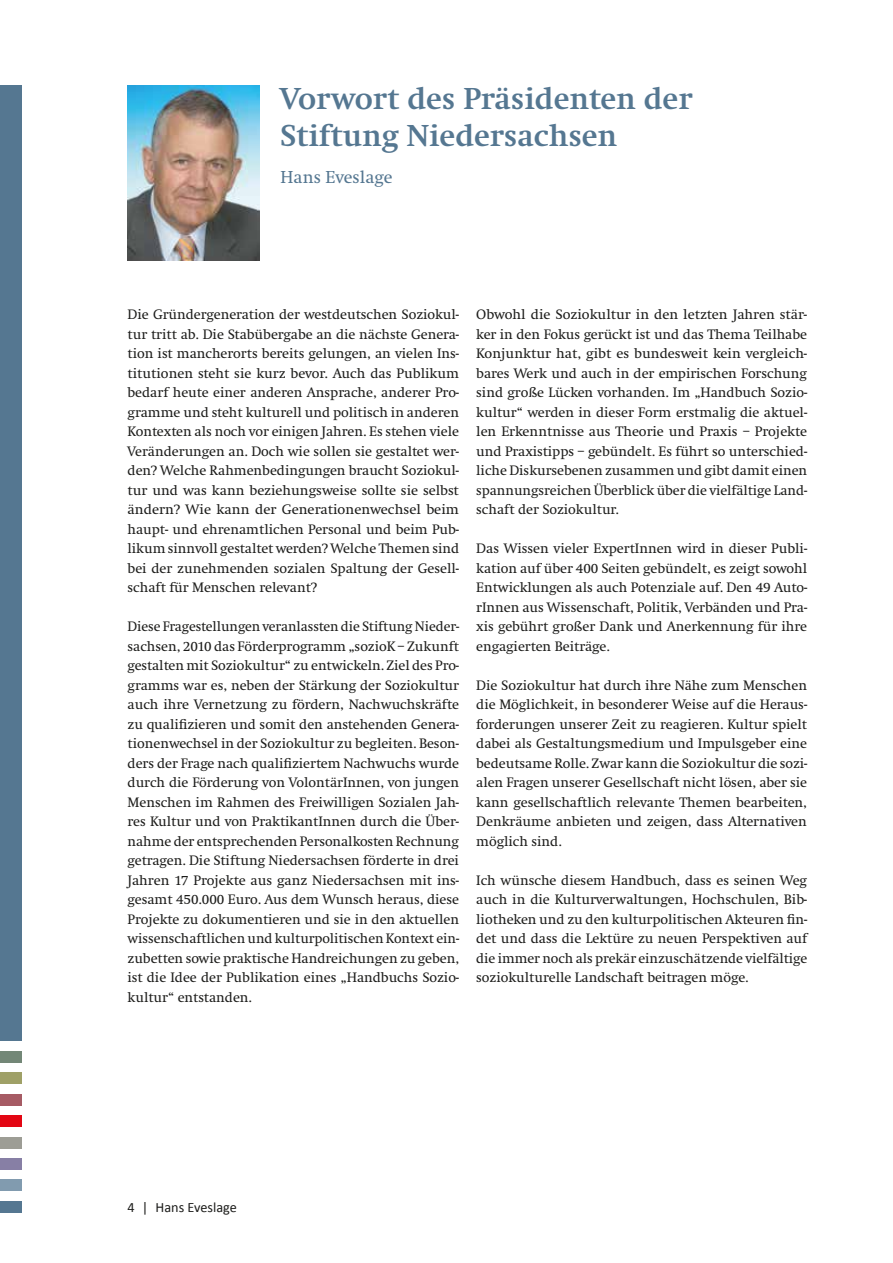
<style>
.page{position:relative;width:893px;height:1263px;background:#fff}
.page>*{position:absolute;margin:0;border:0;box-sizing:border-box;transform-origin:0 0}
.t1{font:700 31.5px/37.8px "Swift";color:#557791}
.t2{font:18px "Swift";color:#557791}
.t3{font:14.25px/19.5px "Swift";letter-spacing:-.005em;color:#1d1d1b;text-align:justify}
.t4{font:14.25px "Calibri";color:#1d1d1b}
</style>
<div class="page">
<div style="left:0;top:1137px;width:21px;height:11px;background:#9d9d95"></div>
<div style="left:0;top:1158px;width:21px;height:12px;background:#877fa5"></div>
<div style="left:0;top:1179px;width:21px;height:12px;background:#819baf"></div>
<div style="left:0;top:1201px;width:21px;height:11px;background:#557791"></div>
<div style="left:0;top:1051px;width:21px;height:12px;background:#738777"></div>
<div style="left:0;top:85px;width:21px;height:956px;background:#557791"></div>
<div style="left:0;top:1072px;width:21px;height:12px;background:#9fa067"></div>
<div style="left:0;top:1094px;width:21px;height:11px;background:#a65b64"></div>
<div style="left:0;top:1115px;width:21px;height:12px;background:#e30613"></div>
<img style="left:128px;top:85px;width:131px;height:176px">
<h1 class="t1" style="left:281px;top:80px;width:413px">Vorwort des Präsidenten der<br>Stiftung Niedersachsen</h1>
<p class="t2" style="left:281px;top:167px;width:113px">Hans Eveslage</p>
<p class="t3" style="left:128px;top:305px;width:333px">Die Gründergeneration der westdeutschen Soziokul&shy;tur tritt ab. Die Stabübergabe an die nächste Genera&shy;tion ist mancherorts bereits gelungen, an vielen Ins&shy;titutionen steht sie kurz bevor. Auch das Publikum bedarf heute einer anderen Ansprache, anderer Pro&shy;gramme und steht kulturell und politisch in anderen Kontexten als noch vor einigen Jahren. Es stehen viele Veränderungen an. Doch wie sollen sie gestaltet wer&shy;den? Welche Rahmenbedingungen braucht Soziokul&shy;tur und was kann beziehungsweise sollte sie selbst ändern? Wie kann der Generationenwechsel beim haupt- und ehrenamtlichen Personal und beim Pub&shy;likum sinnvoll gestaltet werden? Welche Themen sind bei der zunehmenden sozialen Spaltung der Gesell&shy;schaft für Menschen relevant?</p>
<p class="t3" style="left:128px;top:617px;width:333px">Diese Fragestellungen veranlassten die Stiftung Nieder&shy;sachsen, 2010 das Förderprogramm „sozioK – Zukunft gestalten mit Soziokultur“ zu entwickeln. Ziel des Pro&shy;gramms war es, neben der Stärkung der Soziokultur auch ihre Vernetzung zu fördern, Nachwuchskräfte zu qualifizieren und somit den anstehenden Genera&shy;tionenwechsel in der Soziokultur zu begleiten. Beson&shy;ders der Frage nach qualifiziertem Nachwuchs wurde durch die Förderung von VolontärInnen, von jungen Menschen im Rahmen des Freiwilligen Sozialen Jah&shy;res Kultur und von PraktikantInnen durch die Über&shy;nahme der entsprechenden Personalkosten Rechnung getragen. Die Stiftung Niedersachsen förderte in drei Jahren 17 Projekte aus ganz Niedersachsen mit ins&shy;gesamt 450.000 Euro. Aus dem Wunsch heraus, diese Projekte zu dokumentieren und sie in den aktuellen wissenschaftlichen und kulturpolitischen Kontext ein&shy;zubetten sowie praktische Handreichungen zu geben, ist die Idee der Publikation eines „Handbuchs Sozio&shy;kultur“ entstanden.</p>
<p class="t3" style="left:476px;top:305px;width:333px">Obwohl die Soziokultur in den letzten Jahren stär&shy;ker in den Fokus gerückt ist und das Thema Teilhabe Konjunktur hat, gibt es bundesweit kein vergleich&shy;bares Werk und auch in der empirischen Forschung sind große Lücken vorhanden. Im „Handbuch Sozio&shy;kultur“ werden in dieser Form erstmalig die aktuel&shy;len Erkenntnisse aus Theorie und Praxis – Projekte und Praxistipps – gebündelt. Es führt so unterschied&shy;liche Diskursebenen zusammen und gibt damit einen spannungsreichen Überblick über die vielfältige Land&shy;schaft der Soziokultur.</p>
<p class="t3" style="left:476px;top:539px;width:332px">Das Wissen vieler ExpertInnen wird in dieser Publi&shy;kation auf über 400 Seiten gebündelt, es zeigt sowohl Entwicklungen als auch Potenziale auf. Den 49 Auto&shy;rInnen aus Wissenschaft, Politik, Verbänden und Pra&shy;xis gebührt großer Dank und Anerkennung für ihre engagierten Beiträge.</p>
<p class="t3" style="left:476px;top:675px;width:332px">Die Soziokultur hat durch ihre Nähe zum Menschen die Möglichkeit, in besonderer Weise auf die Heraus&shy;forderungen unserer Zeit zu reagieren. Kultur spielt dabei als Gestaltungsmedium und Impulsgeber eine bedeutsame Rolle. Zwar kann die Soziokultur die sozi&shy;alen Fragen unserer Gesellschaft nicht lösen, aber sie kann gesellschaftlich relevante Themen bearbeiten, Denkräume anbieten und zeigen, dass Alternativen möglich sind.</p>
<p class="t3" style="left:476px;top:870px;width:333px">Ich wünsche diesem Handbuch, dass es seinen Weg auch in die Kulturverwaltungen, Hochschulen, Bib&shy;liotheken und zu den kulturpolitischen Akteuren fin&shy;det und dass die Lektüre zu neuen Perspektiven auf die immer noch als prekär einzuschätzende vielfältige soziokulturelle Landschaft beitragen möge.</p>
<p class="t4" style="left:128px;top:1198px;width:111px">4 | Hans Eveslage</p>
</div>
